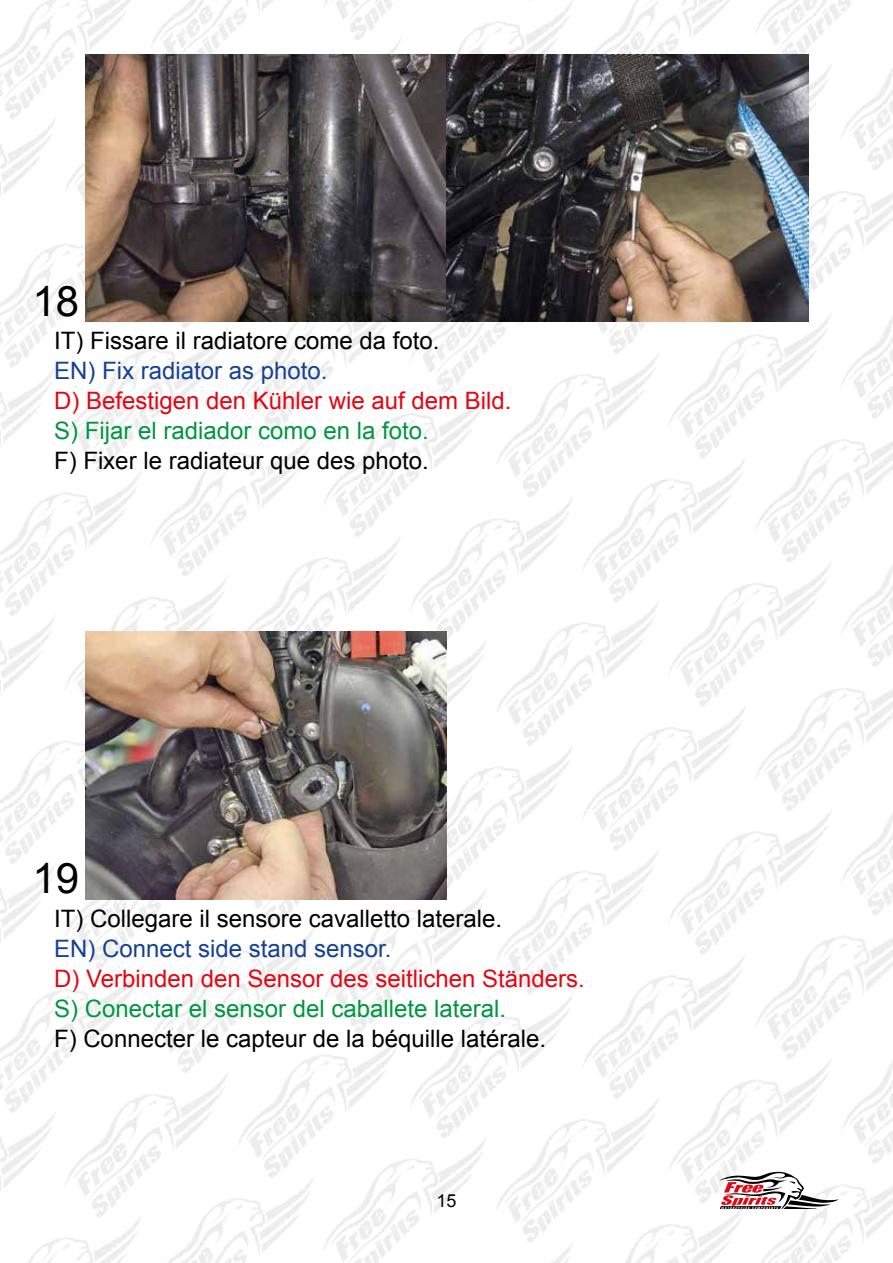
<style>
.page{position:relative;width:893px;height:1263px;background:#fff}
.page>*{position:absolute;margin:0;border:0;box-sizing:border-box;transform-origin:0 0}
.t1{font:42px "Arial";color:#000}
.t2{font:24px "Arial";color:#000}
.t3{font:24px "Arial";color:#e30613}
.t4{font:24px "Arial";color:#009641}
.t5{font:24px "Arial";color:#164194}
.t6{font:18px "Arial";color:#000}
</style>
<div class="page">
<img style="left:0;top:0;width:893px;height:1262px">
<img style="left:85px;top:54px;width:723px;height:268px">
<img style="left:85px;top:631px;width:362px;height:268px">
<h1 class="t1" style="left:32px;top:273px;width:48px">18</h1>
<p class="t2" style="left:54px;top:325px;width:387px">IT) Fissare il radiatore come da foto.</p>
<p class="t5" style="left:54px;top:355px;width:275px">EN) Fix radiator as photo.</p>
<p class="t3" style="left:54px;top:385px;width:459px">D) Befestigen den Kühler wie auf dem Bild.</p>
<p class="t4" style="left:54px;top:415px;width:376px">S) Fijar el radiador como en la foto.</p>
<p class="t2" style="left:54px;top:445px;width:376px">F) Fixer le radiateur que des photo.</p>
<h1 class="t1" style="left:32px;top:851px;width:48px">19</h1>
<p class="t2" style="left:54px;top:903px;width:450px">IT) Collegare il sensore cavalletto laterale.</p>
<p class="t5" style="left:54px;top:933px;width:339px">EN) Connect side stand sensor.</p>
<p class="t3" style="left:54px;top:963px;width:532px">D) Verbinden den Sensor des seitlichen Ständers.</p>
<p class="t4" style="left:54px;top:993px;width:454px">S) Conectar el sensor del caballete lateral.</p>
<p class="t2" style="left:54px;top:1023px;width:494px">F) Connecter le capteur de la béquille latérale.</p>
<p class="t6" style="left:436px;top:1189px;width:22px">15</p>
</div>
